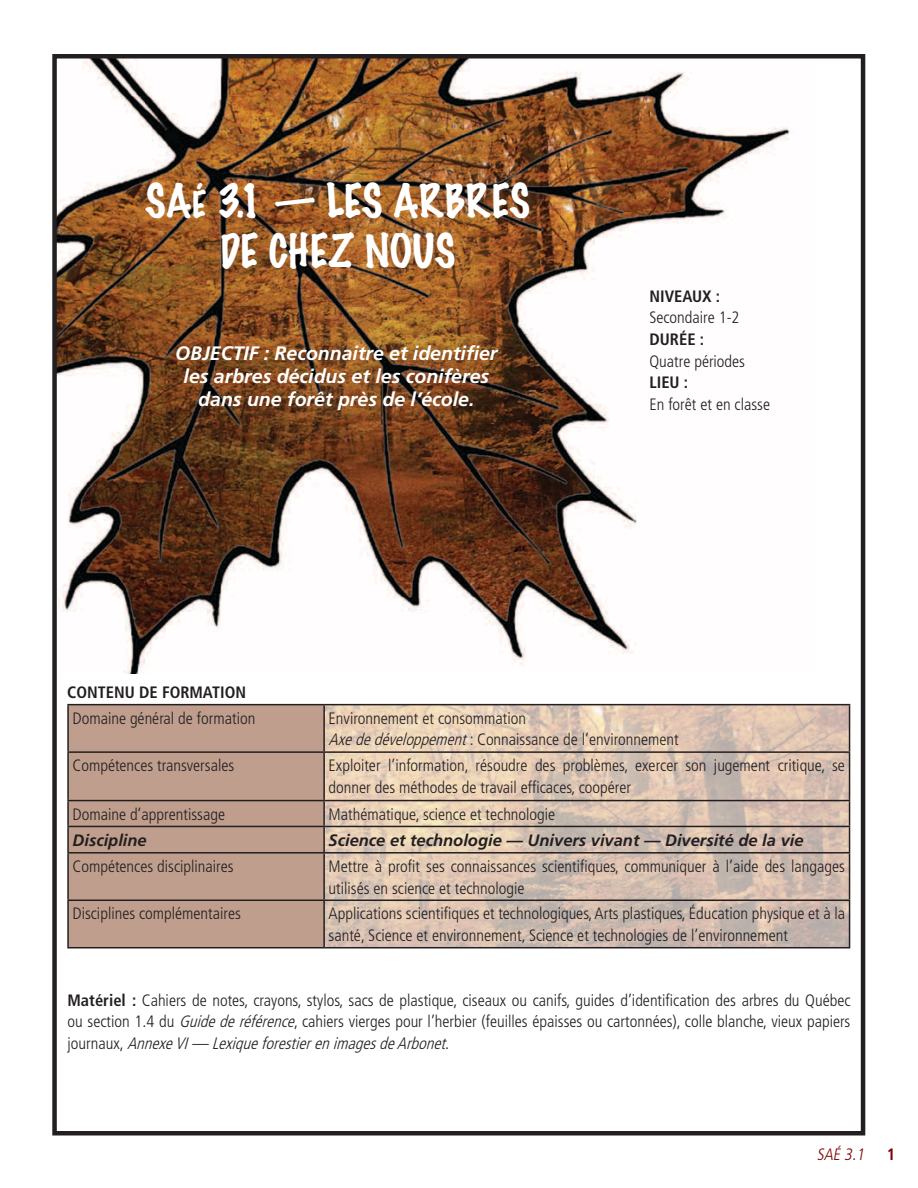
<style>
.page{position:relative;width:918px;height:1188px;background:#fff}
.page>*{position:absolute;margin:0;border:0;box-sizing:border-box;transform-origin:0 0}
.t1{font:100 42px/50.4px "Marker Felt";color:#fff;text-align:center}
.t2{font:italic 700 19.5px/23.4px "Frutiger";color:#fff;text-align:center}
.t3{font:300 condensed 16.5px/21.6px "Frutiger";color:#231f20}
.t4{font:italic 700 16.5px "Frutiger";color:#231f20}
.t5{font:700 condensed 16.5px "Frutiger";color:#231f20}
.t6{font:italic 300 condensed 16.5px "Frutiger";color:#800407}
.s1{font-style:italic}
.s2{font-weight:700}
.s3{font-weight:700;font-style:normal}
</style>
<div class="page">
<img style="left:57px;top:59px;width:733px;height:614px">
<div style="left:52px;top:54px;width:813px;height:1082px;border:4px solid #231f20"></div>
<img style="left:325px;top:705px;width:524px;height:242px">
<div style="left:69px;top:705px;width:254px;height:242px;background:#bf9e8d"></div>
<hr style="left:67px;top:704px;width:257px;height:1px;background:#231f20">
<hr style="left:67px;top:705px;width:2px;height:46px;background:#231f20">
<hr style="left:324px;top:704px;width:526px;height:1px;background:#231f20">
<hr style="left:323px;top:705px;width:2px;height:46px;background:#231f20">
<hr style="left:849px;top:705px;width:1px;height:46px;background:#231f20">
<hr style="left:67px;top:751px;width:257px;height:2px;background:#231f20">
<hr style="left:67px;top:753px;width:2px;height:47px;background:#231f20">
<hr style="left:324px;top:751px;width:526px;height:2px;background:#231f20">
<hr style="left:323px;top:753px;width:2px;height:47px;background:#231f20">
<hr style="left:849px;top:753px;width:1px;height:47px;background:#231f20">
<hr style="left:67px;top:800px;width:257px;height:1px;background:#231f20">
<hr style="left:67px;top:801px;width:2px;height:25px;background:#231f20">
<hr style="left:324px;top:800px;width:526px;height:1px;background:#231f20">
<hr style="left:323px;top:801px;width:2px;height:25px;background:#231f20">
<hr style="left:67px;top:826px;width:257px;height:1px;background:#231f20">
<hr style="left:67px;top:827px;width:2px;height:25px;background:#231f20">
<hr style="left:324px;top:826px;width:526px;height:1px;background:#231f20">
<hr style="left:323px;top:827px;width:2px;height:25px;background:#231f20">
<svg style="left:849px;top:801px;width:1px;height:51px"></svg>
<hr style="left:67px;top:852px;width:257px;height:2px;background:#231f20">
<hr style="left:67px;top:854px;width:2px;height:46px;background:#231f20">
<hr style="left:324px;top:852px;width:526px;height:2px;background:#231f20">
<hr style="left:323px;top:854px;width:2px;height:46px;background:#231f20">
<hr style="left:849px;top:854px;width:1px;height:46px;background:#231f20">
<hr style="left:67px;top:900px;width:257px;height:1px;background:#231f20">
<hr style="left:67px;top:901px;width:2px;height:46px;background:#231f20">
<hr style="left:324px;top:900px;width:526px;height:1px;background:#231f20">
<hr style="left:323px;top:901px;width:2px;height:46px;background:#231f20">
<hr style="left:849px;top:901px;width:1px;height:46px;background:#231f20">
<hr style="left:67px;top:947px;width:257px;height:1px;background:#231f20">
<hr style="left:324px;top:947px;width:526px;height:1px;background:#231f20">
<h1 class="t1" style="left:145px;top:173px;width:386px">SAÉ 3.1 — LES ARBRES<br>DE CHEZ NOUS</h1>
<p class="t2" style="left:175px;top:341px;width:324px">OBJECTIF : Reconnaitre et identifier les arbres décidus et les conifères dans une forêt près de l’école.</p>
<p class="t5" style="left:649px;top:286px;width:72px">NIVEAUX :</p>
<p class="t3" style="left:649px;top:307px;width:92px">Secondaire 1-2</p>
<p class="t5" style="left:649px;top:330px;width:56px">DURÉE :</p>
<p class="t3" style="left:649px;top:350px;width:97px">Quatre périodes</p>
<p class="t5" style="left:649px;top:373px;width:14px">LIEU</p>
<p class="t5" style="left:684px;top:373px;width:6px">:</p>
<p class="t3" style="left:649px;top:394px;width:122px">En forêt et en classe</p>
<p class="t5" style="left:67px;top:682px;width:180px">CONTENU DE FORMATION</p>
<p class="t3" style="left:73px;top:708px;width:184px">Domaine général de formation</p>
<p class="t3" style="left:329px;top:708px;width:352px">Environnement et consommation<br><span class="s1">Axededéveloppement</span>: Connaissance de l’environnement</p>
<p class="t3" style="left:73px;top:755px;width:163px">Compétences transversales</p>
<p class="t3" style="left:329px;top:755px;width:518px">Exploiter l’information, résoudre des problèmes, exercer son jugement critique, se donner des méthodes de travail efficaces, coopérer</p>
<p class="t3" style="left:73px;top:803px;width:154px">Domaine d’apprentissage</p>
<p class="t3" style="left:329px;top:803px;width:228px">Mathématique, science et technologie</p>
<p class="t4" style="left:73px;top:831px;width:76px">Discipline</p>
<p class="t4" style="left:329px;top:831px;width:476px">Science et technologie — Univers vivant — Diversité de la vie</p>
<p class="t3" style="left:73px;top:856px;width:163px">Compétences disciplinaires</p>
<p class="t3" style="left:329px;top:856px;width:518px">Mettre à profit ses connaissances scientifiques, communiquer à l’aide des langages utilisés en science et technologie</p>
<p class="t3" style="left:73px;top:903px;width:170px">Disciplines complémentaires</p>
<p class="t3" style="left:329px;top:903px;width:518px">Applications scientifiques et technologiques, Arts plastiques, Éducation physique et à la santé, Science et environnement, Science et technologies de l’environnement</p>
<p class="t3" style="left:68px;top:989px;width:785px;text-align:justify"><span class="s2">MATÉRIEL :</span> Cahiers de notes, crayons, stylos, sacs de plastique, ciseaux ou canifs, guides d’identification des arbres du Québec ou section 1.4 du <span class="s1">Guidederéférence</span>, cahiers vierges pour l’herbier (feuilles épaisses ou cartonnées), colle blanche, vieux papiers j o u r n a u x , <span class="s1">AnnexeVI— LexiqueforestierenimagesdeArbonet</span>.</p>
<p class="t6" style="left:817px;top:1145px;width:80px">SAÉ 3.1 <span class="s3">1</span></p>
</div>
